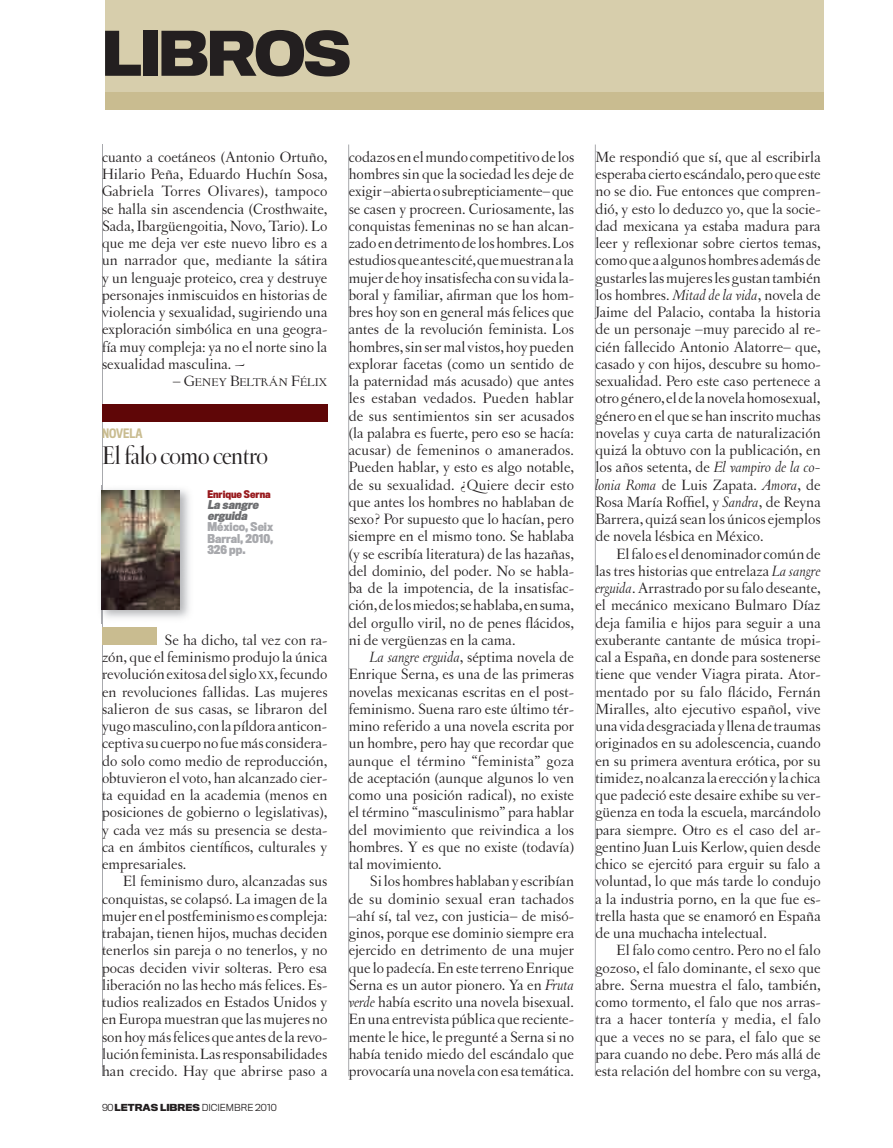
<style>
.page{position:relative;width:893px;height:1148px;background:#fff}
.page>*{position:absolute;margin:0;border:0;box-sizing:border-box;transform-origin:0 0}
.t1{font:700 57px "Titling Gothic FB Normal";letter-spacing:-.04em;color:#231f20}
.t2{font:27px "Letras Display";letter-spacing:-.01em;color:#231f20}
.t3{font:15.75px/17.2px "Letras Oldstyle";color:#231f20;text-align:justify}
.t4{font:500 12px "Titling Gothic FB Cond";color:#c9bc90}
.t5{font:11.85px "Letras Oldstyle Expert";color:#231f20}
.t6{font:700 11.25px/11.2px "Titling Gothic FB Cond";color:#a8a9ad;text-align:justify}
.t7{font:italic 700 11.25px/11.2px "Titling Gothic FB Cond";color:#6c6d70}
.t8{font:700 9.75px "Titling Gothic FB Cond";color:#981a1e}
.t9{font:300 9px "Titling Gothic FB Normal";color:#231f20}
.s1{font-size:15.75px}
.s2{font-size:11.85px}
.s3{font-weight:700}
.s4{font-style:italic}
</style>
<div class="page">
<div style="left:105px;top:0;width:719px;height:110px;background:#d7ceac"></div>
<div style="left:105px;top:92px;width:719px;height:18px;background:#c9bc90"></div>
<hr style="left:102px;top:145px;width:1px;height:931px;background:#a8a9ad">
<hr style="left:348px;top:145px;width:1px;height:931px;background:#a8a9ad">
<hr style="left:595px;top:145px;width:1px;height:931px;background:#a8a9ad">
<div style="left:102px;top:405px;width:225px;height:17px;background:#5f0607"></div>
<div style="left:102px;top:627px;width:54px;height:18px;background:#c9bc90"></div>
<img style="left:101px;top:485px;width:89px;height:139px">
<img style="left:102px;top:485px;width:1px;height:139px">
<img style="left:102px;top:490px;width:78px;height:120px">
<h1 class="t1" style="left:102px;top:18px;width:251px">LIBROS</h1>
<p class="t3" style="left:102px;top:148px;width:227px">cuanto a coetáneos (Antonio Ortuño, Hilario Peña, Eduardo Huchín Sosa, Gabriela Torres Olivares), tampoco se halla sin ascendencia (Crosthwaite, Sada, Ibargüengoitia, Novo, Tario). Lo que me deja ver este nuevo libro es a un narrador que, mediante la sátira y un lenguaje proteico, crea y destruye personajes inmiscuidos en historias de violencia y sexualidad, sugiriendo una exploración simbólica en una geogra&shy;fía muy compleja: ya no el norte sino la sexualidad masculina. ~</p>
<p class="t5" style="left:173px;top:376px;width:156px"><span class="s1">– G</span>ENEY <span class="s1">B</span>ELTRÁN <span class="s1">F</span>ÉLIX</p>
<p class="t4" style="left:102px;top:426px;width:42px">NOVELA</p>
<h2 class="t2" style="left:102px;top:440px;width:167px">El falo como centro</h2>
<p class="t8" style="left:207px;top:488px;width:65px">Enrique Serna</p>
<p class="t7" style="left:207px;top:499px;width:55px">La sangre erguida</p>
<p class="t6" style="left:207px;top:521px;width:67px">México, Seix Barral, 2010, 326 pp.</p>
<p class="t3" style="left:102px;top:631px;width:227px;text-indent:63px">Se ha dicho, tal vez con ra&shy;zón, que el feminismo produjo la única revolución exitosa del siglo <span class="s2">XX</span>, fecundo en revoluciones fallidas. Las mujeres salieron de sus casas, se libraron del yugo masculino, con la píldora anticon&shy;ceptiva su cuerpo no fue más considera&shy;do solo como medio de reproducción, obtuvieron el voto, han alcanzado cier&shy;ta equidad en la academia (menos en posiciones de gobierno o legislativas), y cada vez más su presencia se desta&shy;ca en ámbitos científicos, culturales y empresariales.</p>
<p class="t3" style="left:102px;top:873px;width:227px;text-indent:21px">El feminismo duro, alcanzadas sus conquistas, se colapsó. La imagen de la mujer en el postfeminismo es compleja: trabajan, tienen hijos, muchas deciden tenerlos sin pareja o no tenerlos, y no pocas deciden vivir solteras. Pero esa liberación no las hecho más felices. Es&shy;tudios realizados en Estados Unidos y en Europa muestran que las mujeres no son hoy más felices que antes de la revo&shy;lución feminista. Las responsabilidades han crecido. Hay que abrirse paso a</p>
<p class="t9" style="left:102px;top:1102px;width:176px">90 <span class="s3">LETRAS LIBRES</span> DICIEMBRE 2010</p>
<p class="t3" style="left:349px;top:148px;width:227px">codazos en el mundo competitivo de los hombres sin que la sociedad les deje de exigir –abierta o subrepticiamente– que se casen y procreen. Curiosamente, las conquistas femeninas no se han alcan&shy;zado en detrimento de los hombres. Los estudios que antes cité, que muestran a la mujer de hoy insatisfecha con su vida la&shy;boral y familiar, afirman que los hom&shy;bres hoy son en general más felices que antes de la revolución feminista. Los hombres, sin ser mal vistos, hoy pueden explorar facetas (como un sentido de la paternidad más acusado) que antes les estaban vedados. Pueden hablar de sus sentimientos sin ser acusados (la palabra es fuerte, pero eso se hacía: acusar) de femeninos o amanerados.<br>Pueden hablar, y esto es algo notable, de su sexualidad. ¿Quiere decir esto que antes los hombres no hablaban de sexo? Por supuesto que lo hacían, pero siempre en el mismo tono. Se hablaba (y se escribía literatura) de las hazañas, del dominio, del poder. No se habla&shy;ba de la impotencia, de la insatisfac&shy;ción, de los miedos; se hablaba, en suma, del orgullo viril, no de penes flácidos, ni de vergüenzas en la cama.</p>
<p class="t3" style="left:349px;top:648px;width:227px;text-indent:21px"><span class="s4">La sangre erguida</span>, séptima novela de Enrique Serna, es una de las primeras novelas mexicanas escritas en el post&shy;feminismo. Suena raro este último tér&shy;mino referido a una novela escrita por un hombre, pero hay que recordar que aunque el término “feminista” goza de aceptación (aunque algunos lo ven como una posición radical), no existe el término “masculinismo” para hablar del movimiento que reivindica a los hombres. Y es que no existe (todavía) tal movimiento.</p>
<p class="t3" style="left:349px;top:873px;width:227px;text-indent:21px">Si los hombres hablaban y escribían de su dominio sexual eran tachados –ahí sí, tal vez, con justicia– de misó&shy;ginos, porque ese dominio siempre era ejercido en detrimento de una mujer que lo padecía. En este terreno Enrique Serna es un autor pionero. Ya en <span class="s4">Fruta verde</span> había escrito una novela bisexual.<br>En una entrevista pública que reciente&shy;mente le hice, le pregunté a Serna si no había tenido miedo del escándalo que provocaría una novela con esa temática.</p>
<p class="t3" style="left:595px;top:148px;width:227px">Me respondió que sí, que al escribirla esperaba cierto escándalo, pero que este no se dio. Fue entonces que compren&shy;dió, y esto lo deduzco yo, que la socie&shy;dad mexicana ya estaba madura para leer y reflexionar sobre ciertos temas, como que a algunos hombres además de gustarles las mujeres les gustan también los hombres. <span class="s4">Mitad de la vida</span>, novela de Jaime del Palacio, contaba la historia de un personaje –muy parecido al re&shy;cién fallecido Antonio Alatorre– que, casado y con hijos, descubre su homo&shy;sexualidad. Pero este caso pertenece a otro género, el de la novela homosexual, género en el que se han inscrito muchas novelas y cuya carta de naturalización quizá la obtuvo con la publicación, en los años setenta, de <span class="s4">El vampiro de la co&shy;lonia Roma</span> de Luis Zapata. <span class="s4">Amora</span>, de Rosa María Roffiel, y <span class="s4">Sandra</span>, de Reyna Barrera, quizá sean los únicos ejemplos de novela lésbica en México.</p>
<p class="t3" style="left:595px;top:545px;width:227px;text-indent:21px">El falo es el denominador común de las tres historias que entrelaza <span class="s4">La sangre erguida</span>. Arrastrado por su falo deseante, el mecánico mexicano Bulmaro Díaz deja familia e hijos para seguir a una exuberante cantante de música tropi&shy;cal a España, en donde para sostenerse tiene que vender Viagra pirata. Ator&shy;mentado por su falo flácido, Fernán Miralles, alto ejecutivo español, vive una vida desgraciada y llena de traumas originados en su adolescencia, cuando en su primera aventura erótica, por su timidez, no alcanza la erección y la chica que padeció este desaire exhibe su ver&shy;güenza en toda la escuela, marcándolo para siempre. Otro es el caso del ar&shy;gentino Juan Luis Kerlow, quien desde chico se ejercitó para erguir su falo a voluntad, lo que más tarde lo condujo a la industria porno, en la que fue es&shy;trella hasta que se enamoró en España de una muchacha intelectual.</p>
<p class="t3" style="left:595px;top:942px;width:227px;text-indent:21px">El falo como centro. Pero no el falo gozoso, el falo dominante, el sexo que abre. Serna muestra el falo, también, como tormento, el falo que nos arras&shy;tra a hacer tontería y media, el falo que a veces no se para, el falo que se para cuando no debe. Pero más allá de esta relación del hombre con su verga,</p>
</div>
